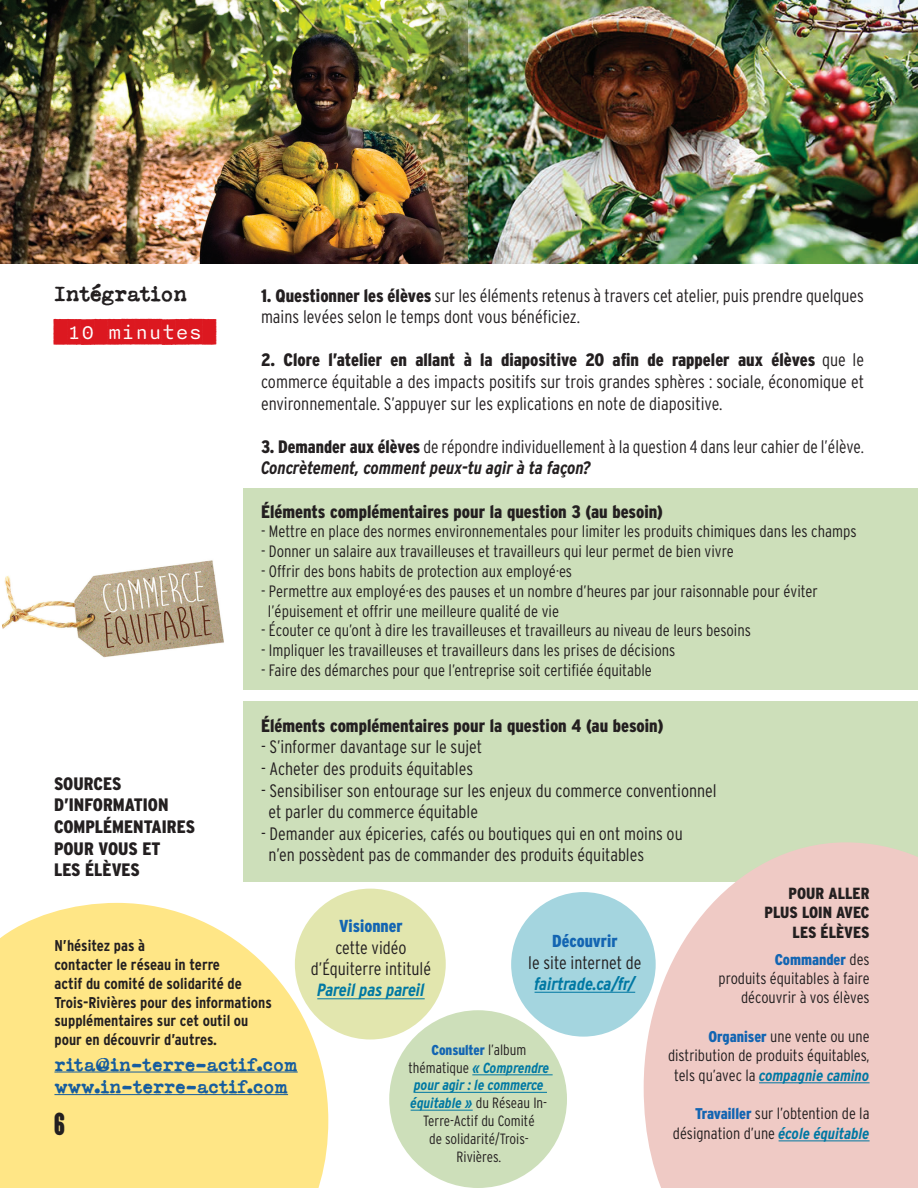
<style>
.page{position:relative;width:918px;height:1188px;background:#fff}
.page>*{position:absolute;margin:0;border:0;box-sizing:border-box;transform-origin:0 0}
.t1{font:900 27px "Aptly";color:#231f20}
.t2{font:22.5px "Nitti Typewriter Cameo";color:#dc1820}
.t3{font:700 21px "Typeka";color:#231f20}
.t4{font:700 18.15px/22.5px "Typeka";color:#175d9e}
.t5{font:300 18px/21.6px "Interstate Condensed";color:#231f20}
.t6{font:900 18px/21.6px "Interstate Condensed";color:#231f20}
.t7{font:italic 700 17.7px "Interstate Condensed";color:#0078a3}
.t8{font:900 17.4px "Interstate Condensed";color:#1365b2}
.t9{font:300 16.5px/19.8px "Interstate Condensed";color:#231f20}
.t10{font:300 16.2px/19.4px "Interstate Condensed";color:#231f20;text-align:right}
.t11{font:900 16.2px/19.4px "Interstate Condensed";color:#231f20;text-align:right}
.t12{font:italic 700 15.9px "Interstate Condensed";color:#0078a3}
.t13{font:700 15.6px/18.8px "Interstate Condensed";color:#231f20}
.t14{font:900 15.6px "Interstate Condensed";color:#1365b2}
.t15{font:300 14.85px/17.9px "Interstate Condensed";color:#231f20;text-align:center}
.t16{font:italic 700 14.55px/17.5px "Interstate Condensed";color:#0078a3;text-align:center}
.t17{font:900 14.25px "Interstate Condensed";color:#1365b2}
.s1{font-weight:900}
.s2{font-weight:700;font-style:italic}
.s3{font-weight:300;font-size:14.85px;color:#231f20}
.s4{font-weight:300;font-style:normal;font-size:14.85px;color:#231f20}
.s5{font-weight:700;font-style:italic;font-size:14.55px;color:#0078a3}
.s6{font-weight:300;font-size:16.2px;color:#231f20}
.s7{font-weight:900;font-size:15.6px;color:#1365b2}
.s8{font-weight:300;font-style:normal;font-size:16.2px;color:#231f20}
.s9{font-weight:700;font-style:italic;font-size:15.9px;color:#0078a3}
</style>
<div class="page">
<div style="left:243px;top:701px;width:675px;height:180px;background:#cddfba"></div>
<svg style="left:644px;top:842px;width:274px;height:346px;background:#edcec7"></svg>
<div style="left:243px;top:488px;width:675px;height:202px;background:#cddfba"></div>
<svg style="left:0;top:903px;width:328px;height:285px;background:#fee891"></svg>
<hr style="left:54px;top:1072px;width:244px;height:1px;background:#175d9e">
<hr style="left:54px;top:1094px;width:234px;height:1px;background:#175d9e">
<div style="left:389px;top:1010px;width:178px;height:178px;background:#cddfba;border-radius:50%"></div>
<hr style="left:472px;top:1075px;width:81px;height:1px;background:#0078a3">
<hr style="left:414px;top:1092px;width:133px;height:1px;background:#0078a3">
<hr style="left:411px;top:1110px;width:62px;height:1px;background:#0078a3">
<hr style="left:759px;top:1083px;width:111px;height:1px;background:#0078a3">
<hr style="left:779px;top:1141px;width:91px;height:1px;background:#0078a3">
<div style="left:295px;top:889px;width:151px;height:151px;background:#e2e6ae;border-radius:50%"></div>
<hr style="left:317px;top:999px;width:108px;height:1px;background:#0078a3">
<div style="left:511px;top:892px;width:145px;height:145px;background:#a4d5df;border-radius:50%"></div>
<hr style="left:535px;top:992px;width:100px;height:1px;background:#0078a3">
<img style="left:468px;top:0;width:450px;height:264px">
<img style="left:0;top:0;width:468px;height:264px">
<img style="left:2px;top:560px;width:222px;height:98px">
<p class="t3" style="left:54px;top:280px;width:135px">Intégration</p>
<p class="t2" style="left:68px;top:317px;width:136px">10 MINUTES</p>
<p class="t6" style="left:54px;top:773px;width:143px">SOURCES<br>D’INFORMATION<br>COMPLÉMENTAIRES<br>POUR VOUS ET<br>LES ÉLÈVES</p>
<p class="t5" style="left:261px;top:284px;width:604px"><span class="s1">1. Questionner les élèves</span> sur les éléments retenus à travers cet atelier, puis prendre quelques mains levées selon le temps dont vous bénéficiez.</p>
<p class="t5" style="left:261px;top:349px;width:605px;text-align:justify"><span class="s1">2. Clore l’atelier en allant à la diapositive 20 afin de rappeler aux élèves</span> que le commerce équitable a des impacts positifs sur trois grandes sphères : sociale, économique et environnementale. S’appuyer sur les explications en note de diapositive.</p>
<p class="t5" style="left:261px;top:436px;width:605px"><span class="s1">3. Demander aux élèves</span> de répondre individuellement à la question 4 dans leur cahier de l’élève.<br><span class="s2">Concrètement, comment peux-tu agir à ta façon?</span></p>
<p class="t6" style="left:261px;top:500px;width:404px">Éléments complémentaires pour la question 3 (au besoin)</p>
<p class="t9" style="left:261px;top:522px;width:597px">- Mettre en place des normes environnementales pour limiter les produits chimiques dans les champs</p>
<p class="t9" style="left:261px;top:541px;width:474px">- Donner un salaire aux travailleuses et travailleurs qui leur permet de bien vivre</p>
<p class="t9" style="left:261px;top:561px;width:313px">- Offrir des bons habits de protection aux employé·es</p>
<p class="t9" style="left:268px;top:581px;width:551px;text-indent:-7px">- Permettre aux employé·es des pauses et un nombre d’heures par jour raisonnable pour éviter l’épuisement et offrir une meilleure qualité de vie</p>
<p class="t9" style="left:261px;top:621px;width:492px">- Écouter ce qu’ont à dire les travailleuses et travailleurs au niveau de leurs besoins</p>
<p class="t9" style="left:261px;top:640px;width:416px">- Impliquer les travailleuses et travailleurs dans les prises de décisions</p>
<p class="t9" style="left:261px;top:660px;width:392px">- Faire des démarches pour que l’entreprise soit certifiée équitable</p>
<p class="t6" style="left:261px;top:715px;width:404px">Éléments complémentaires pour la question 4 (au besoin)</p>
<p class="t5" style="left:261px;top:736px;width:223px">- S’informer davantage sur le sujet</p>
<p class="t5" style="left:261px;top:758px;width:214px">- Acheter des produits équitables</p>
<p class="t5" style="left:269px;top:779px;width:450px;text-indent:-8px">- Sensibiliser son entourage sur les enjeux du commerce conventionnel et parler du commerce équitable</p>
<p class="t5" style="left:269px;top:823px;width:416px;text-indent:-8px">- Demander aux épiceries, cafés ou boutiques qui en ont moins ou n’en possèdent pas de commander des produits équitables</p>
<p class="t13" style="left:54px;top:936px;width:219px">N’hésitez pas à<br>contacter le réseau in terre<br>actif du comité de solidarité de<br>Trois-Rivières pour des informations supplémentaires sur cet outil ou pour en découvrir d’autres.</p>
<p class="t4" style="left:54px;top:1053px;width:245px">rita@in-terre-actif.com www.in-terre-actif.com</p>
<h1 class="t1" style="left:54px;top:1107px;width:12px">6</h1>
<p class="t8" style="left:339px;top:916px;width:65px">Visionner</p>
<p class="t5" style="left:311px;top:936px;width:122px;text-align:center">cette vidéo d’Équiterre intitulé</p>
<p class="t7" style="left:317px;top:980px;width:109px">Pareil pas pareil</p>
<p class="t8" style="left:552px;top:931px;width:67px">Découvrir</p>
<p class="t5" style="left:528px;top:951px;width:115px">le site internet de</p>
<p class="t7" style="left:535px;top:974px;width:102px">fairtrade.ca/fr/</p>
<p class="t17" style="left:432px;top:1042px;width:96px">Consulter <span class="s3">l’album</span></p>
<p class="t16" style="left:409px;top:1059px;width:142px"><span class="s4">thématique</span> « Comprendre pour agir : le commerce</p>
<p class="t15" style="left:411px;top:1094px;width:138px"><span class="s5">équitable »</span> du Réseau In-<br>Terre-Actif du Comité<br>de solidarité/Trois-<br>Rivières.</p>
<p class="t11" style="left:765px;top:884px;width:106px">POUR ALLER<br>PLUS LOIN AVEC<br>LES ÉLÈVES</p>
<p class="t14" style="left:775px;top:950px;width:96px">Commander <span class="s6">des</span></p>
<p class="t10" style="left:719px;top:968px;width:152px">produits équitables à faire découvrir à vos élèves</p>
<p class="t10" style="left:668px;top:1026px;width:203px"><span class="s7">Organiser</span> une vente ou une distribution de produits équitables,</p>
<p class="t12" style="left:674px;top:1066px;width:197px"><span class="s8">tels qu’avec la</span> compagnie camino</p>
<p class="t10" style="left:673px;top:1104px;width:198px"><span class="s7">Travailler</span> sur l’obtention de la désignation d’une <span class="s9">école équitable</span></p>
</div>
